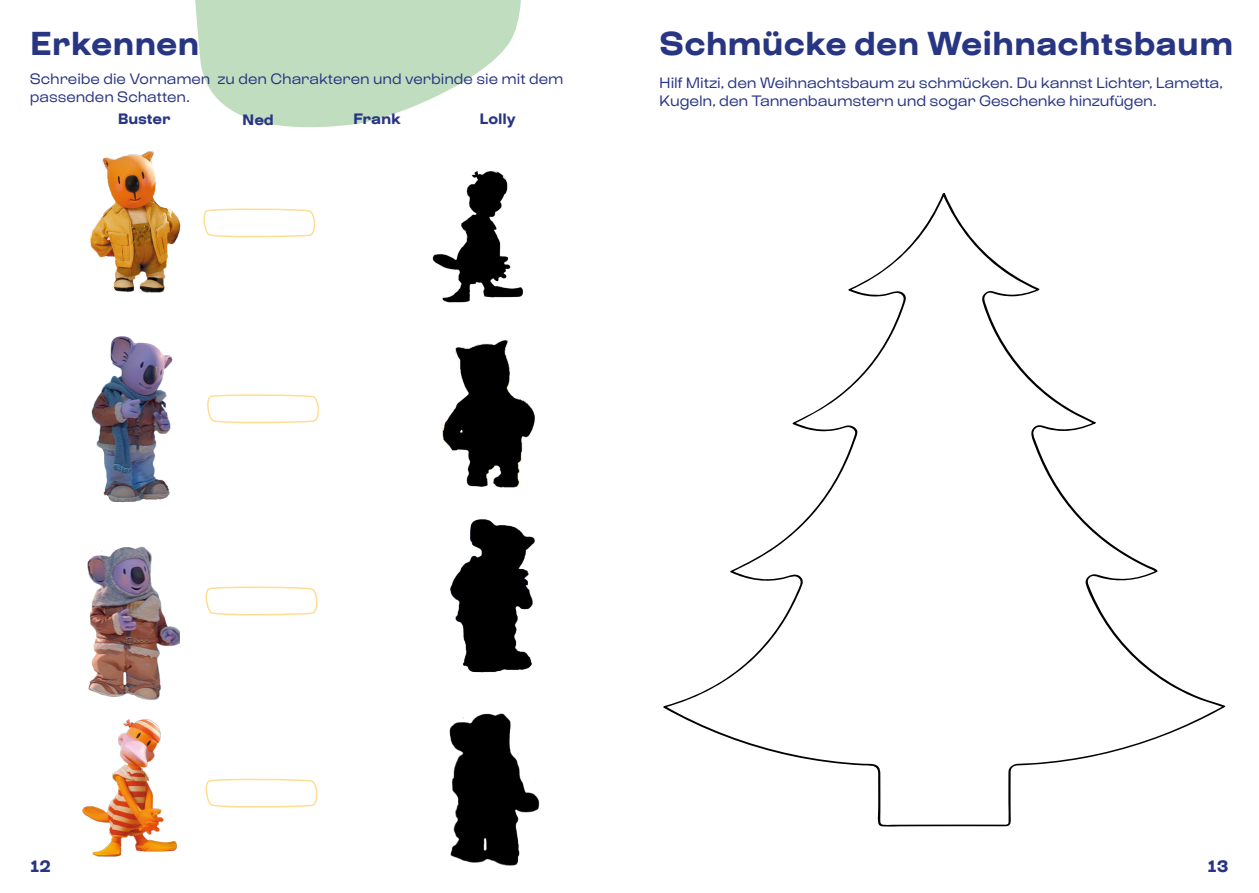
<style>
.page{position:relative;width:1259px;height:893px;background:#fff}
.page>*{position:absolute;margin:0;border:0;box-sizing:border-box;transform-origin:0 0}
.t1{font:33px "Boogie School Sans High 6 th";color:#283583}
.t2{font:16.5px "Boogie School Sans High 6 th";color:#283583}
.t3{font:15px/18px "Boogie School Sans High 3 rd";letter-spacing:-.01em;color:#283583}
.t4{font:15px "Boogie School Sans High 6 th";letter-spacing:-.01em;color:#283583}
</style>
<div class="page">
<svg style="left:663px;top:193px;width:562px;height:634px"></svg>
<svg style="left:195px;top:0;width:326px;height:128px;fill:#c0debf"></svg>
<img style="left:91px;top:151px;width:90px;height:142px">
<img style="left:441px;top:340px;width:94px;height:148px">
<img style="left:91px;top:336px;width:82px;height:167px">
<img style="left:450px;top:519px;width:85px;height:154px">
<img style="left:87px;top:546px;width:92px;height:154px">
<img style="left:449px;top:713px;width:91px;height:153px">
<svg style="left:207px;top:394px;width:112px;height:30px"></svg>
<img style="left:82px;top:719px;width:95px;height:138px">
<img style="left:432px;top:170px;width:91px;height:133px">
<svg style="left:203px;top:208px;width:113px;height:30px"></svg>
<svg style="left:205px;top:778px;width:113px;height:30px"></svg>
<svg style="left:205px;top:586px;width:113px;height:30px"></svg>
<h1 class="t1" style="left:30px;top:23px;width:171px">Erkennen</h1>
<p class="t3" style="left:30px;top:70px;width:535px">Schreibe die Vornamen zu den Charakteren und verbinde sie mit dem passenden Schatten.</p>
<p class="t4" style="left:118px;top:110px;width:54px">Buster</p>
<p class="t4" style="left:242px;top:111px;width:33px">Ned</p>
<p class="t4" style="left:353px;top:110px;width:49px">Frank</p>
<p class="t4" style="left:479px;top:110px;width:38px">Lolly</p>
<h1 class="t1" style="left:659px;top:23px;width:575px">Schmücke den Weihnachtsbaum</h1>
<p class="t3" style="left:659px;top:74px;width:565px">Hilf Mitzi, den Weihnachtsbaum zu schmücken. Du kannst Lichter, Lametta,<br>Kugeln, den Tannenbaumstern und sogar Geschenke hinzufügen.</p>
<p class="t2" style="left:31px;top:856px;width:22px">12</p>
<p class="t2" style="left:1208px;top:856px;width:22px">13</p>
</div>
